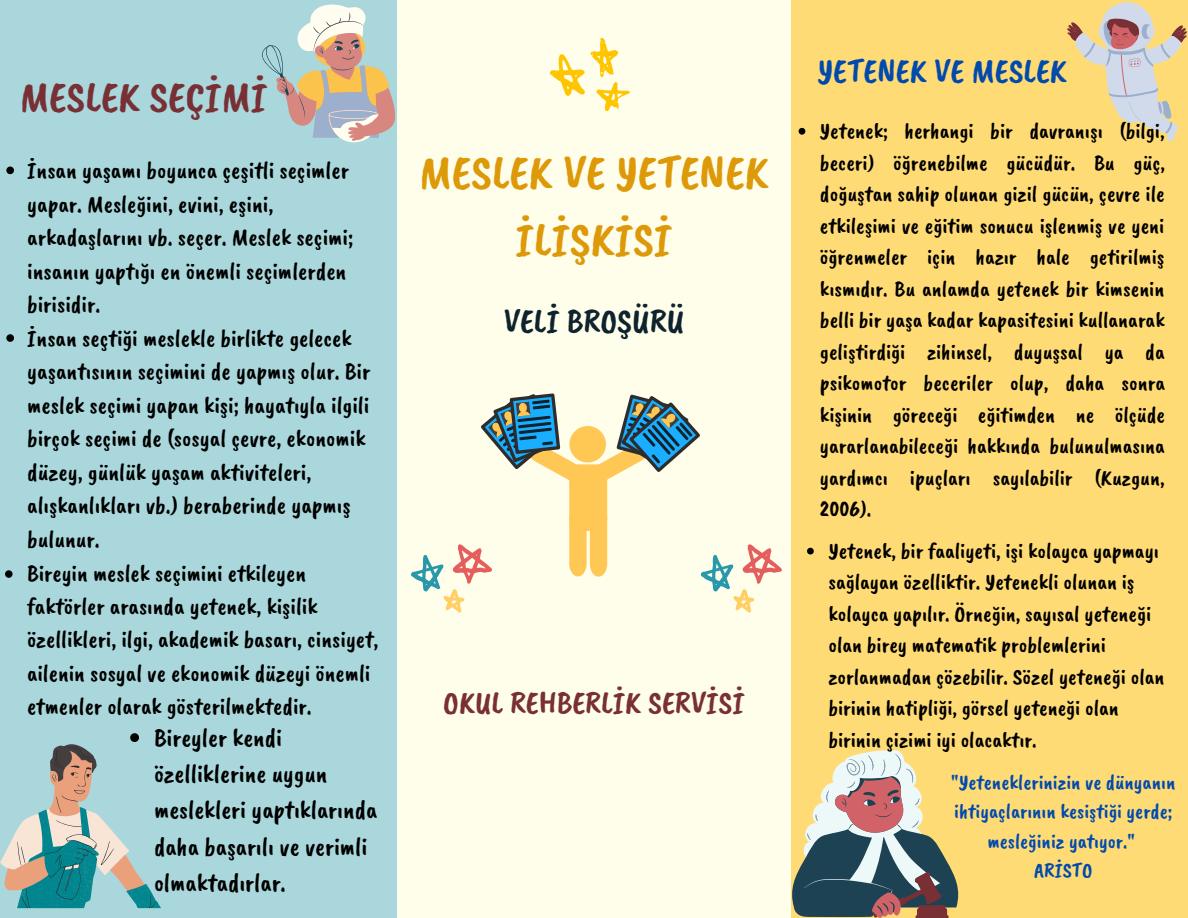
<style>
.page{position:relative;width:1188px;height:918px;background:#fffeeb}
.page>*{position:absolute;margin:0;border:0;box-sizing:border-box;transform-origin:0 0}
.t1{font:48.3px/67.5px "Caveat Brush";color:#dd9908;text-align:center}
.t2{font:43.5px "Caveat Brush";color:#783035}
.t3{font:34.5px "Caveat Brush";color:#004aad}
.t4{font:34.5px "Caveat Brush";color:#0e232e}
.t5{font:32.25px "Caveat Brush";color:#783035}
.t6{font:26.1px/36.2px "Caveat Brush";color:#000}
.t7{font:24.45px/33.6px "Caveat Brush";color:#000}
.t8{font:24.3px/33.2px "Caveat Brush";color:#000}
.t9{font:22.5px/31.5px "Caveat Brush";color:#000;text-align:justify}
.t10{font:21.15px/29.5px "Caveat Brush";color:#004aad;text-align:center}
</style>
<div class="page">
<div style="left:791px;top:0;width:397px;height:918px;background:#ffdb75"></div>
<div style="left:0;top:0;width:397px;height:918px;background:#a9d7db"></div>
<svg style="left:1067px;top:2px;width:120px;height:140px"></svg>
<svg style="left:262px;top:4px;width:133px;height:138px"></svg>
<svg style="left:792px;top:750px;width:166px;height:168px"></svg>
<svg style="left:6px;top:167px;width:8px;height:7px"></svg>
<svg style="left:6px;top:334px;width:8px;height:8px"></svg>
<svg style="left:799px;top:128px;width:6px;height:7px"></svg>
<svg style="left:550px;top:37px;width:80px;height:75px"></svg>
<svg style="left:5px;top:570px;width:8px;height:8px"></svg>
<svg style="left:0;top:733px;width:161px;height:175px"></svg>
<svg style="left:807px;top:548px;width:7px;height:7px"></svg>
<svg style="left:411px;top:393px;width:371px;height:220px"></svg>
<p class="t2" style="left:20px;top:69px;width:249px">MESLEK SEÇİMİ</p>
<p class="t7" style="left:27px;top:153px;width:328px">İnsan yaşamı boyunca çeşitli seçimler yapar. Mesleğini, evini, eşini, arkadaşlarını vb. seçer. Meslek seçimi; insanın yaptığı en önemli seçimlerden birisidir.</p>
<p class="t7" style="left:27px;top:321px;width:345px">İnsan seçtiği meslekle birlikte gelecek yaşantısının seçimini de yapmış olur. Bir meslek seçimi yapan kişi; hayatıyla ilgili birçok seçimi de (sosyal çevre, ekonomik düzey, günlük yaşam aktiviteleri, alışkanlıkları vb.) beraberinde yapmış bulunur.</p>
<p class="t8" style="left:27px;top:556px;width:353px">Bireyin meslek seçimini etkileyen faktörler arasında yetenek, kişilik özellikleri, ilgi, akademik basarı, cinsiyet, ailenin sosyal ve ekonomik düzeyi önemli etmenler olarak gösterilmektedir.</p>
<p class="t6" style="left:154px;top:719px;width:225px">Bireyler kendi özelliklerine uygun meslekleri yaptıklarında daha başarılı ve verimli olmaktadırlar.</p>
<p class="t1" style="left:419px;top:138px;width:351px">MESLEK VE YETENEK<br>İLİŞKİSİ</p>
<p class="t4" style="left:504px;top:298px;width:182px">VELİ BROŞÜRÜ</p>
<p class="t5" style="left:443px;top:682px;width:303px">OKUL REHBERLİK SERVİSİ</p>
<p class="t3" style="left:818px;top:49px;width:251px">YETENEK VE MESLEK</p>
<p class="t9" style="left:820px;top:115px;width:347px">Yetenek; herhangi bir davranışı (bilgi, beceri) öğrenebilme gücüdür. Bu güç, doğuştan sahip olunan gizil gücün, çevre ile etkileşimi ve eğitim sonucu işlenmiş ve yeni öğrenmeler için hazır hale getirilmiş kısmıdır. Bu anlamda yetenek bir kimsenin belli bir yaşa kadar kapasitesini kullanarak geliştirdiği zihinsel, duyuşsal ya da psikomotor beceriler olup, daha sonra kişinin göreceği eğitimden ne ölçüde yararlanabileceği hakkında bulunulmasına yardımcı ipuçları sayılabilir (Kuzgun, 2006).</p>
<p class="t9" style="left:828px;top:535px;width:338px;text-align:left">Yetenek, bir faaliyeti, işi kolayca yapmayı sağlayan özelliktir. Yetenekli olunan iş kolayca yapılır. Örneğin, sayısal yeteneği olan birey matematik problemlerini zorlanmadan çözebilir. Sözel yeteneği olan birinin hatipliği, görsel yeteneği olan birinin çizimi iyi olacaktır.</p>
<p class="t10" style="left:951px;top:767px;width:226px">"Yeteneklerinizin ve dünyanın ihtiyaçlarının kesiştiği yerde; mesleğiniz yatıyor."</p>
<p class="t10" style="left:1034px;top:856px;width:60px">ARİSTO</p>
</div>
